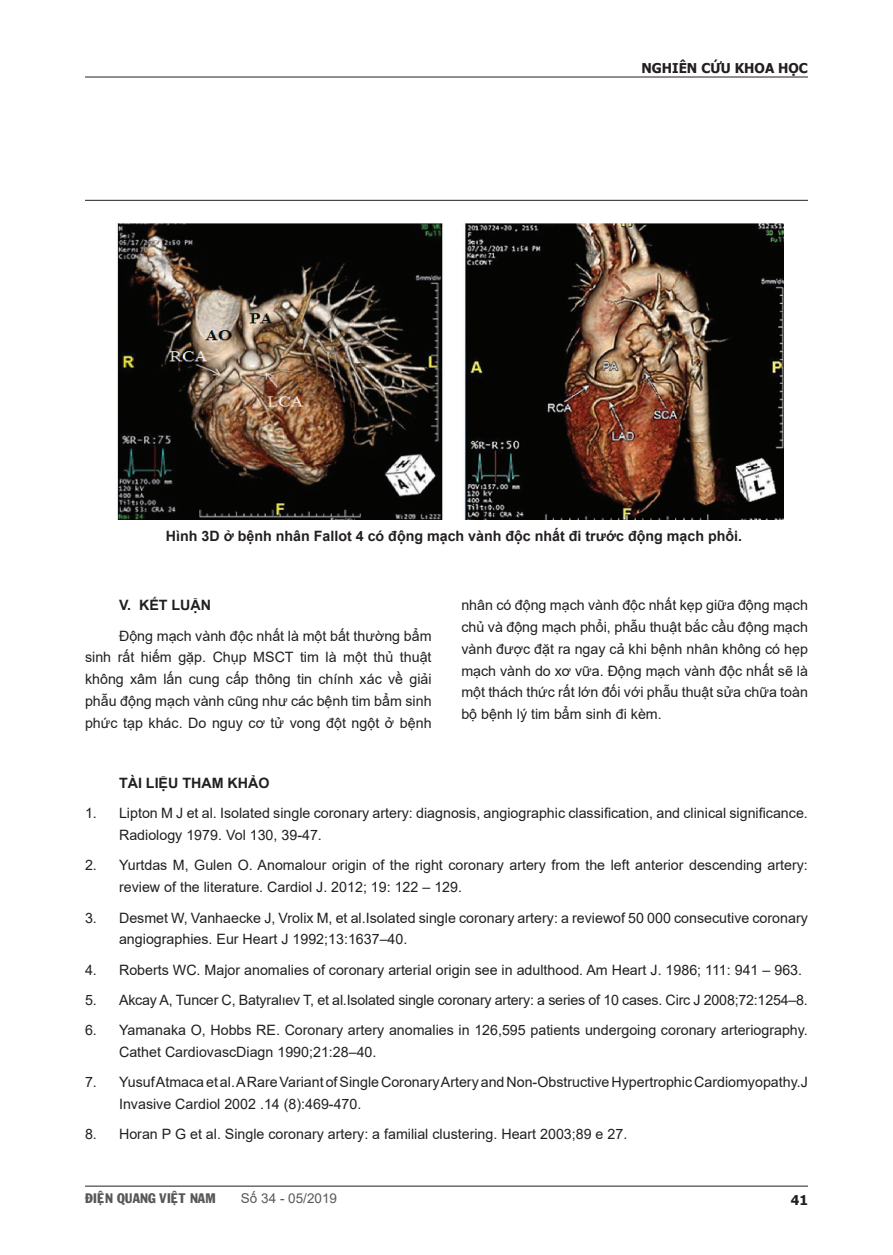
<style>
.page{position:relative;width:893px;height:1255px;background:#fff}
.page>*{position:absolute;margin:0;border:0;box-sizing:border-box;transform-origin:0 0}
.Normal__Web{font:14.25px/21.8px "Arial";color:#231f20}
.t1{font:700 14.25px "Arial";color:#231f20}
.t2{font:13.5px "VNI Franko";color:#57585a}
.t3{font:700 13.5px "Tahoma";color:#231f20}
.t4{font:13.5px "Arial";color:#57585a}
</style>
<div class="page">
<hr style="left:85px;top:1185px;width:723px;height:1px;background:#231f20">
<hr style="left:85px;top:77px;width:723px;height:1px;background:#231f20">
<hr style="left:85px;top:200px;width:723px;height:1px;background:#231f20">
<img style="left:117px;top:223px;width:667px;height:296px">
<p class="t3" style="left:641px;top:59px;width:168px">NGHIÊN CỨU KHOA HỌC</p>
<p class="t1" style="left:166px;top:525px;width:578px">Hình 3D ở bệnh nhân Fallot 4 có động mạch vành độc nhất đi trước động mạch phổi.</p>
<p class="t1" style="left:119px;top:595px;width:94px">V. KẾT LUẬN</p>
<p class="Normal__Web" style="left:85px;top:624px;width:348px;text-align:justify;text-indent:34px">Động mạch vành độc nhất là một bất thường bẩm sinh rất hiếm gặp. Chụp MSCT tim là một thủ thuật không xâm lấn cung cấp thông tin chính xác về giải phẫu động mạch vành cũng như các bệnh tim bẩm sinh phức tạp khác. Do nguy cơ tử vong đột ngột ở bệnh</p>
<p class="Normal__Web" style="left:461px;top:594px;width:348px;text-align:justify">nhân có động mạch vành độc nhất kẹp giữa động mạch chủ và động mạch phổi, phẫu thuật bắc cầu động mạch vành được đặt ra ngay cả khi bệnh nhân không có hẹp mạch vành do xơ vữa. Động mạch vành độc nhất sẽ là một thách thức rất lớn đối với phẫu thuật sửa chữa toàn bộ bệnh lý tim bẩm sinh đi kèm.</p>
<p class="t1" style="left:119px;top:773px;width:152px">TÀI LIỆU THAM KHẢO</p>
<p class="Normal__Web" style="left:119px;top:802px;width:690px;text-indent:-34px">1. Lipton M J et al. Isolated single coronary artery: diagnosis, angiographic classification, and clinical significance.<br>Radiology 1979. Vol 130, 39-47.</p>
<p class="Normal__Web" style="left:119px;top:854px;width:690px;text-indent:-34px">2. Yurtdas M, Gulen O. Anomalour origin of the right coronary artery from the left anterior descending artery: review of the literature. Cardiol J. 2012; 19: 122 – 129.</p>
<p class="Normal__Web" style="left:119px;top:906px;width:690px;text-indent:-34px">3. Desmet W, Vanhaecke J, Vrolix M, et al.Isolated single coronary artery: a reviewof 50 000 consecutive coronary angiographies. Eur Heart J 1992;13:1637–40.</p>
<p class="Normal__Web" style="left:85px;top:958px;width:719px">4. Roberts WC. Major anomalies of coronary arterial origin see in adulthood. Am Heart J. 1986; 111: 941 – 963.</p>
<p class="Normal__Web" style="left:85px;top:988px;width:724px">5. Akcay A, Tuncer C, Batyralıev T, et al.Isolated single coronary artery: a series of 10 cases. Circ J 2008;72:1254–8.</p>
<p class="Normal__Web" style="left:119px;top:1019px;width:690px;text-indent:-34px">6. Yamanaka O, Hobbs RE. Coronary artery anomalies in 126,595 patients undergoing coronary arteriography.<br>Cathet CardiovascDiagn 1990;21:28–40.</p>
<p class="Normal__Web" style="left:119px;top:1071px;width:690px;text-indent:-34px">7. Yusuf Atmaca et al. A Rare Variant of Single Coronary Artery and Non-Obstructive Hypertrophic Cardiomyopathy.J<br>Invasive Cardiol 2002 .14 (8):469-470.</p>
<p class="Normal__Web" style="left:85px;top:1123px;width:544px">8. Horan P G et al. Single coronary artery: a familial clustering. Heart 2003;89 e 27.</p>
<p class="t2" style="left:85px;top:1187px;width:132px">ÑIEÄN QUANG VIEÄT NAM</p>
<p class="t4" style="left:241px;top:1188px;width:98px">Số 34 - 05/2019</p>
<p class="t3" style="left:791px;top:1190px;width:19px">41</p>
</div>
